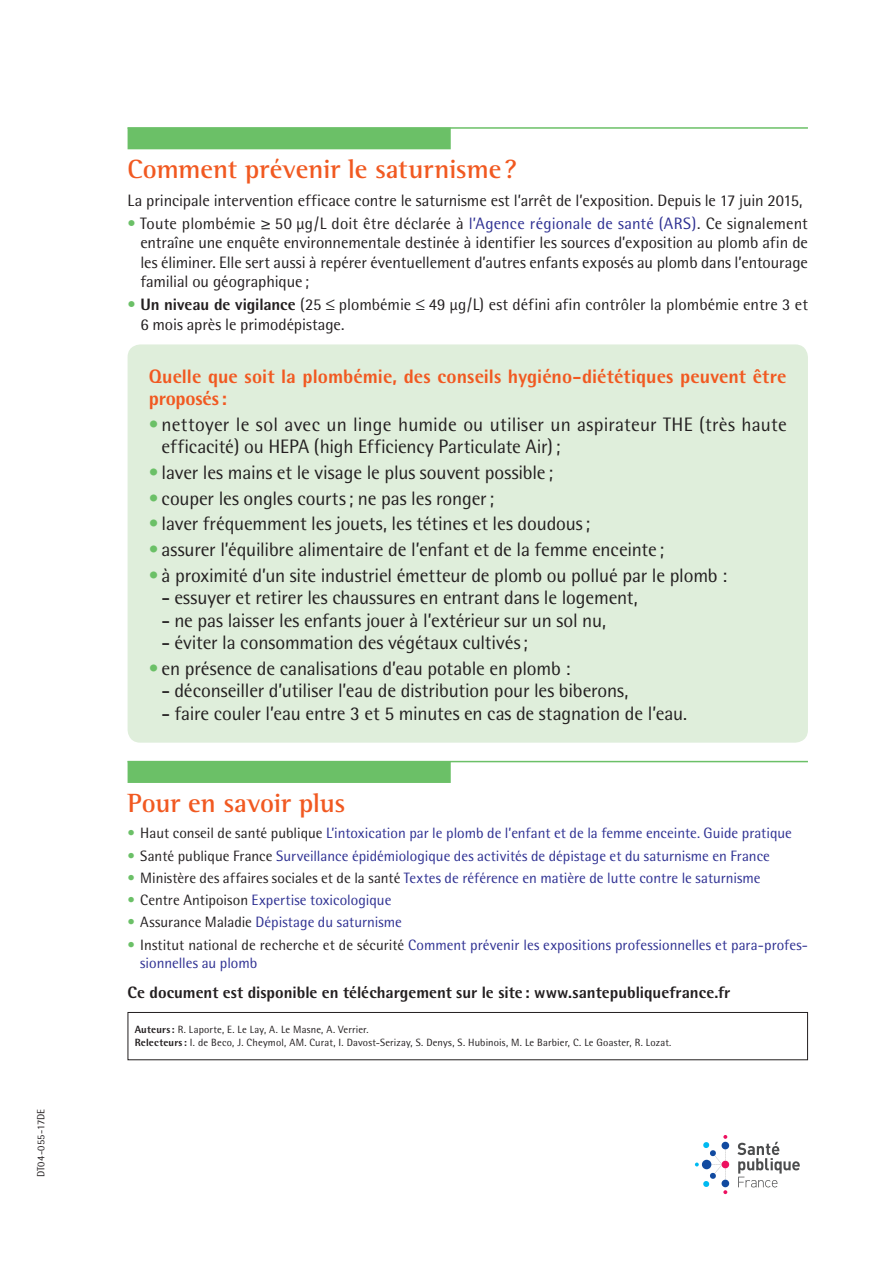
<style>
.page{position:relative;width:893px;height:1263px;background:#fff}
.page>*{position:absolute;margin:0;border:0;box-sizing:border-box;transform-origin:0 0}
.t1{font:700 27px "Rotis Semi Serif";letter-spacing:-.005em;color:#f15921}
.t2{font:19.5px/22.5px "Rotis Semi Sans";letter-spacing:-.01em;color:#231f20}
.t3{font:800 19.5px/22.5px "Rotis Semi Sans";color:#f15921}
.t4{font:16.5px/19.5px "Rotis Semi Sans";letter-spacing:-.005em;color:#231f20;text-align:justify}
.t5{font:800 16.5px "Rotis Semi Sans";color:#231f20}
.t6{font:15px/18px "Rotis Semi Sans";color:#2e3092}
.t7{font:10.5px/12.8px "Rotis Semi Sans";letter-spacing:.015em;color:#231f20}
.s1{color:#6bc067}
.s2{font-family:"Helvetica Neue"}
.s3{color:#2e3092}
.s4{font-weight:800}
.s5{font-weight:700}
.s6{color:#231f20}
</style>
<div class="page">
<div style="left:128px;top:1012px;width:680px;height:48px;border:1px solid #231f20"></div>
<div style="left:128px;top:761px;width:323px;height:22px;background:#6bc067"></div>
<hr style="left:128px;top:761px;width:680px;height:1px;background:#6bc067">
<div style="left:128px;top:128px;width:323px;height:21px;background:#6bc067"></div>
<hr style="left:128px;top:127px;width:680px;height:2px;background:#6bc067">
<div style="left:128px;top:344px;width:680px;height:399px;background:#dfeedb;border-radius:13px"></div>
<svg style="left:737px;top:1142px;width:63px;height:45px"></svg>
<div style="left:722px;top:1180px;width:7px;height:7px;background:#114aa0;border-radius:50%"></div>
<div style="left:721px;top:1142px;width:8px;height:7px;background:#114aa0;border-radius:50%"></div>
<div style="left:722px;top:1161px;width:7px;height:7px;background:#ed1160;border-radius:50%"></div>
<svg style="left:695px;top:1135px;width:32px;height:59px"></svg>
<p class="t7" style="left:35px;top:1177px;width:70px;rotate:-90deg">DT04-055-17DE</p>
<h1 class="t1" style="left:128px;top:153px;width:391px">Comment prévenir le saturnisme ?</h1>
<p class="t4" style="left:128px;top:191px;width:677px">La principale intervention efficace contre le saturnisme est l’arrêt de l’exposition. Depuis le 17 juin 2015,</p>
<p class="t4" style="left:140px;top:213px;width:669px;text-indent:-13px"><span class="s1">•</span> Toute plombémie <span class="s2">≥</span> 50 µg/L doit être déclarée à <span class="s3">l’Agence régionale de santé (ARS)</span>. Ce signalement entraîne une enquête environnementale destinée à identifier les sources d’exposition au plomb afin de les éliminer. Elle sert aussi à repérer éventuellement d’autres enfants exposés au plomb dans l’entourage familial ou géographique ;</p>
<p class="t4" style="left:140px;top:295px;width:669px;text-indent:-13px"><span class="s1">•</span> <span class="s4">Un niveau de vigilance</span> (25 ≤ plombémie ≤ 49 µg/L) est défini afin contrôler la plombémie entre 3 et<br>6 mois après le primodépistage.</p>
<p class="t3" style="left:149px;top:364px;width:639px">Quelle que soit la plombémie, des conseils hygiéno-diététiques peuvent être proposés:</p>
<p class="t2" style="left:162px;top:413px;width:627px;text-indent:-13px"><span class="s1">•</span> nettoyer le sol avec un linge humide ou utiliser un aspirateur THE (très haute efficacité) ou HEPA (high Efficiency Particulate Air);</p>
<p class="t2" style="left:149px;top:461px;width:406px"><span class="s1">•</span> laver les mains et le visage le plus souvent possible ;</p>
<p class="t2" style="left:149px;top:487px;width:347px"><span class="s1">•</span> couper les ongles courts; ne pas les ronger;</p>
<p class="t2" style="left:149px;top:512px;width:443px"><span class="s1">•</span> laver fréquemment les jouets, les tétines et les doudous;</p>
<p class="t2" style="left:149px;top:538px;width:517px"><span class="s1">•</span> assurer l’équilibre alimentaire de l’enfant et de la femme enceinte ;</p>
<p class="t2" style="left:149px;top:564px;width:580px"><span class="s1">•</span> à proximité d’un site industriel émetteur de plomb ou pollué par le plomb :</p>
<p class="t2" style="left:162px;top:586px;width:478px"><span class="s5">-</span> essuyer et retirer les chaussures en entrant dans le logement,</p>
<p class="t2" style="left:162px;top:609px;width:446px"><span class="s5">-</span> ne pas laisser les enfants jouer à l’extérieur sur un sol nu,</p>
<p class="t2" style="left:162px;top:631px;width:368px"><span class="s5">-</span> éviter la consommation des végétaux cultivés;</p>
<p class="t2" style="left:149px;top:657px;width:423px"><span class="s1">•</span> en présence de canalisations d’eau potable en plomb :</p>
<p class="t2" style="left:162px;top:679px;width:468px"><span class="s5">-</span> déconseiller d’utiliser l’eau de distribution pour les biberons,</p>
<p class="t2" style="left:162px;top:702px;width:527px"><span class="s5">-</span> faire couler l’eau entre 3 et 5 minutes en cas de stagnation de l’eau.</p>
<h1 class="t1" style="left:128px;top:787px;width:219px">Pour en savoir plus</h1>
<p class="t6" style="left:128px;top:824px;width:666px"><span class="s1">•</span> <span class="s6">Haut conseil de santé publique</span> L’intoxication par le plomb de l’enfant et de la femme enceinte. Guide pratique</p>
<p class="t6" style="left:128px;top:846px;width:644px"><span class="s1">•</span> <span class="s6">Santé publique France</span> Surveillance épidémiologique des activités de dépistage et du saturnisme en France</p>
<p class="t6" style="left:128px;top:869px;width:635px"><span class="s1">•</span> <span class="s6">Ministère des affaires sociales et de la santé</span> Textes de référence en matière de lutte contre le saturnisme</p>
<p class="t6" style="left:128px;top:891px;width:265px"><span class="s1">•</span> <span class="s6">Centre Antipoison</span> Expertise toxicologique</p>
<p class="t6" style="left:128px;top:913px;width:276px"><span class="s1">•</span> <span class="s6">Assurance Maladie</span> Dépistage du saturnisme</p>
<p class="t6" style="left:140px;top:935px;width:669px;text-indent:-13px"><span class="s1">•</span> <span class="s6">Institut national de recherche et de sécurité</span> Comment prévenir les expositions professionnelles et para-profes&shy;sionnelles au plomb</p>
<p class="t5" style="left:128px;top:981px;width:604px">Ce document est disponible en téléchargement sur le site : www.santepubliquefrance.fr</p>
<p class="t7" style="left:135px;top:1023px;width:538px"><span class="s4">Auteurs:</span> R. Laporte, E. Le Lay, A. Le Masne, A. Verrier.<br><span class="s4">Relecteurs:</span> I. de Beco, J. Cheymol, AM. Curat, I. Davost-Serizay, S. Denys, S. Hubinois, M. Le Barbier, C. Le Goaster, R. Lozat.</p>
</div>
